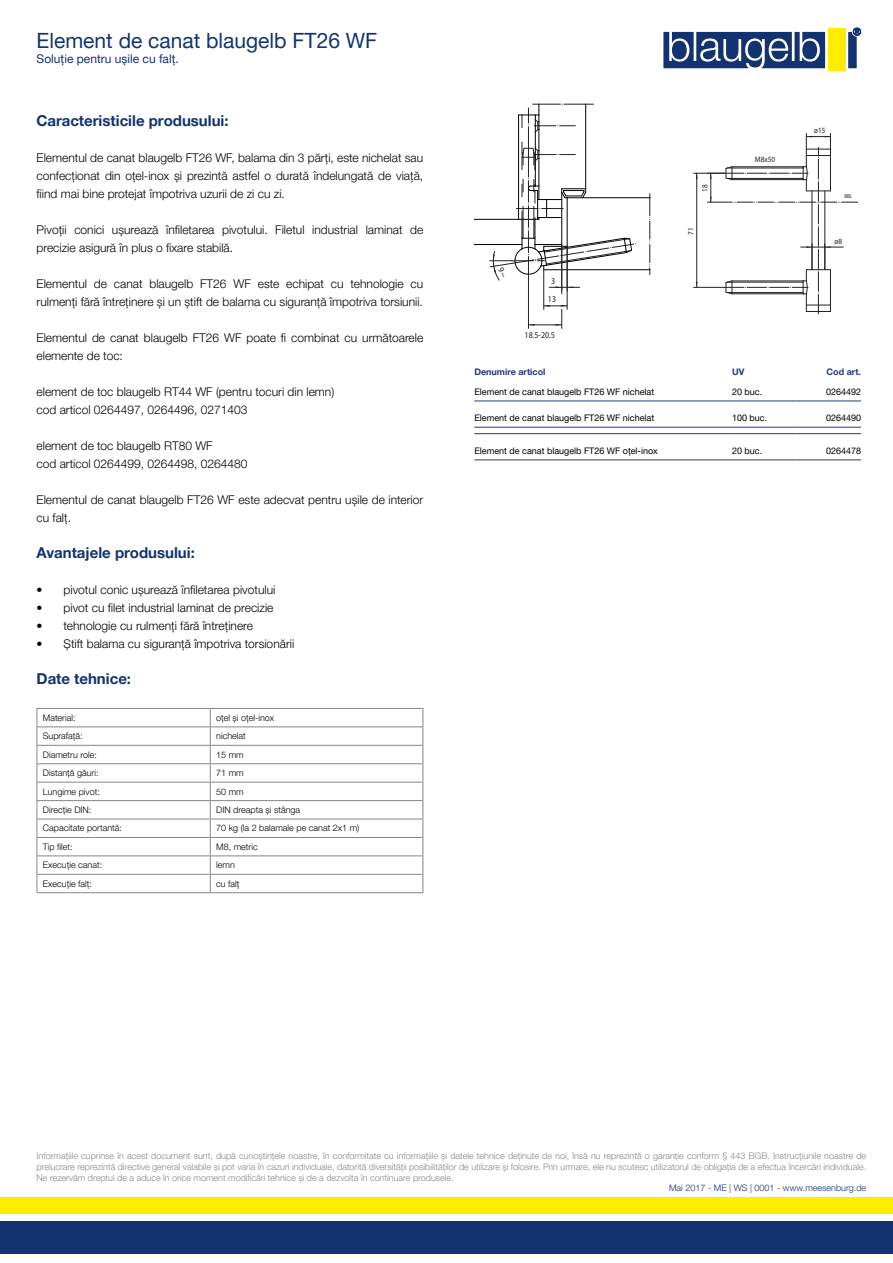
<style>
.page{position:relative;width:893px;height:1263px;background:#fff}
.page>*{position:absolute;margin:0;border:0;box-sizing:border-box;transform-origin:0 0}
.t1{font:21px "Helvetica Neue LTW1 G";color:#133370}
.t2{font:700 15px "Helvetica Neue LTW1 G";color:#133370}
.t3{font:300 12px/18px "Helvetica Neue LTW1 G";color:#000}
.t4{font:12px "Helvetica Neue LTW1 G";color:#133370}
.t5{font:300 9px/10.8px "Helvetica Neue LTW1 G";color:#878787;text-align:justify}
.t6{font:300 9px "Helvetica Neue LTW1 G";color:#000}
.t7{font:9px "Helvetica Neue LTW1 G";color:#000}
.t8{font:300 9px "Helvetica Neue LTW1 G";color:#133370}
.t9{font:700 9px "Helvetica Neue LTW1 G";color:#283583}
.t10{font:8.85px "Myriad Pro";color:#222221;scale:.9 1}
.t11{font:7.95px "Myriad Pro";color:#222221;scale:.9 1}
.t12{font:5.7px "Myriad Pro";color:#222221;scale:.9 1}
</style>
<div class="page">
<div style="left:0;top:1222px;width:893px;height:32px;background:#133370"></div>
<div style="left:0;top:1197px;width:893px;height:17px;background:#ffed00"></div>
<svg style="left:663px;top:28px;width:198px;height:40px"></svg>
<div style="left:828px;top:29px;width:17px;height:42px;background:#ffed00"></div>
<hr style="left:37px;top:708px;width:173px;height:1px;background:#878787">
<hr style="left:210px;top:708px;width:213px;height:1px;background:#878787">
<svg style="left:210px;top:709px;width:1px;height:183px"></svg>
<hr style="left:37px;top:726px;width:173px;height:1px;background:#878787">
<hr style="left:210px;top:726px;width:213px;height:1px;background:#878787">
<hr style="left:37px;top:745px;width:173px;height:1px;background:#878787">
<hr style="left:210px;top:745px;width:213px;height:1px;background:#878787">
<hr style="left:37px;top:763px;width:173px;height:1px;background:#878787">
<hr style="left:210px;top:763px;width:213px;height:1px;background:#878787">
<hr style="left:37px;top:782px;width:173px;height:1px;background:#878787">
<hr style="left:210px;top:782px;width:213px;height:1px;background:#878787">
<hr style="left:37px;top:800px;width:173px;height:1px;background:#878787">
<hr style="left:210px;top:800px;width:213px;height:1px;background:#878787">
<hr style="left:37px;top:819px;width:173px;height:1px;background:#878787">
<hr style="left:210px;top:819px;width:213px;height:1px;background:#878787">
<hr style="left:37px;top:837px;width:173px;height:1px;background:#878787">
<hr style="left:210px;top:837px;width:213px;height:1px;background:#878787">
<hr style="left:37px;top:855px;width:173px;height:1px;background:#878787">
<hr style="left:210px;top:855px;width:213px;height:1px;background:#878787">
<hr style="left:37px;top:874px;width:173px;height:1px;background:#878787">
<svg style="left:37px;top:709px;width:1px;height:183px"></svg>
<hr style="left:210px;top:874px;width:213px;height:1px;background:#878787">
<svg style="left:423px;top:709px;width:1px;height:183px"></svg>
<hr style="left:37px;top:892px;width:173px;height:1px;background:#878787">
<hr style="left:210px;top:892px;width:213px;height:1px;background:#878787">
<hr style="left:544px;top:269px;width:106px;height:1px;background:#000">
<svg style="left:650px;top:194px;width:1px;height:81px"></svg>
<hr style="left:567px;top:197px;width:83px;height:1px;background:#000">
<hr style="left:474px;top:244px;width:48px;height:1px;background:#000">
<hr style="left:474px;top:219px;width:45px;height:1px;background:#000">
<svg style="left:549px;top:286px;width:31px;height:2px"></svg>
<hr style="left:528px;top:325px;width:34px;height:1px;background:#222221">
<hr style="left:561px;top:245px;width:1px;height:49px;background:#222221">
<hr style="left:528px;top:278px;width:1px;height:50px;background:#222221">
<svg style="left:529px;top:324px;width:6px;height:2px"></svg>
<hr style="left:567px;top:246px;width:1px;height:63px;background:#222221">
<hr style="left:543px;top:270px;width:1px;height:39px;background:#222221">
<svg style="left:544px;top:305px;width:23px;height:23px"></svg>
<hr style="left:696px;top:173px;width:1px;height:114px;background:#222221">
<hr style="left:693px;top:287px;width:32px;height:1px;background:#222221">
<hr style="left:693px;top:173px;width:32px;height:1px;background:#222221">
<svg style="left:708px;top:133px;width:150px;height:181px"></svg>
<hr style="left:474px;top:401px;width:258px;height:1px;background:#283583">
<hr style="left:732px;top:401px;width:64px;height:1px;background:#283583">
<hr style="left:796px;top:401px;width:65px;height:1px;background:#283583">
<hr style="left:474px;top:427px;width:258px;height:1px;background:#283583">
<hr style="left:732px;top:427px;width:64px;height:1px;background:#283583">
<hr style="left:796px;top:427px;width:65px;height:1px;background:#283583">
<hr style="left:474px;top:433px;width:258px;height:1px;background:#283583">
<hr style="left:732px;top:433px;width:64px;height:1px;background:#283583">
<hr style="left:796px;top:433px;width:65px;height:1px;background:#283583">
<hr style="left:474px;top:459px;width:258px;height:1px;background:#283583">
<hr style="left:732px;top:459px;width:64px;height:1px;background:#283583">
<hr style="left:796px;top:459px;width:65px;height:1px;background:#283583">
<svg style="left:490px;top:104px;width:146px;height:176px"></svg>
<h1 class="t1" style="left:37px;top:28px;width:342px">Element de canat blaugelb FT26 WF</h1>
<p class="t4" style="left:37px;top:51px;width:144px">Soluţie pentru uşile cu falţ.</p>
<p class="t2" style="left:37px;top:111px;width:194px">Caracteristicile produsului:</p>
<p class="t3" style="left:37px;top:149px;width:388px;text-align:justify">Elementul de canat blaugelb FT26 WF, balama din 3 părţi, este nichelat sau confecţionat din oţel-inox şi prezintă astfel o durată îndelungată de viaţă, fiind mai bine protejat împotriva uzurii de zi cu zi.</p>
<p class="t3" style="left:37px;top:221px;width:388px">Pivoţii conici uşurează înfiletarea pivotului. Filetul industrial laminat de precizie asigură în plus o fixare stabilă.</p>
<p class="t3" style="left:37px;top:275px;width:388px">Elementul de canat blaugelb FT26 WF este echipat cu tehnologie cu rulmenţi fără întreţinere şi un ştift de balama cu siguranţă împotriva torsiunii.</p>
<p class="t3" style="left:37px;top:329px;width:388px">Elementul de canat blaugelb FT26 WF poate fi combinat cu următoarele elemente de toc:</p>
<p class="t3" style="left:37px;top:383px;width:299px">element de toc blaugelb RT44 WF (pentru tocuri din lemn) cod articol 0264497, 0264496, 0271403</p>
<p class="t3" style="left:37px;top:437px;width:212px">element de toc blaugelb RT80 WF<br>cod articol 0264499, 0264498, 0264480</p>
<p class="t3" style="left:37px;top:491px;width:388px">Elementul de canat blaugelb FT26 WF este adecvat pentru uşile de interior cu falţ.</p>
<p class="t2" style="left:37px;top:543px;width:160px">Avantajele produsului:</p>
<p class="t3" style="left:37px;top:581px;width:240px">• pivotul conic uşurează înfiletarea pivotului</p>
<p class="t3" style="left:37px;top:599px;width:238px">• pivot cu filet industrial laminat de precizie</p>
<p class="t3" style="left:37px;top:617px;width:218px">• tehnologie cu rulmenţi fără întreţinere</p>
<p class="t3" style="left:37px;top:635px;width:259px">• Ştift balama cu siguranţă împotriva torsionării</p>
<p class="t2" style="left:37px;top:669px;width:96px">Date tehnice:</p>
<p class="t6" style="left:43px;top:712px;width:34px">Material:</p>
<p class="t6" style="left:216px;top:712px;width:59px">oţel şi oţel-inox</p>
<p class="t6" style="left:43px;top:731px;width:41px">Suprafaţă:</p>
<p class="t6" style="left:216px;top:731px;width:31px">nichelat</p>
<p class="t6" style="left:43px;top:749px;width:56px">Diametru role:</p>
<p class="t6" style="left:216px;top:749px;width:29px">15 mm</p>
<p class="t6" style="left:43px;top:767px;width:57px">Distanţă găuri:</p>
<p class="t6" style="left:216px;top:767px;width:29px">71 mm</p>
<p class="t6" style="left:43px;top:786px;width:59px">Lungime pivot:</p>
<p class="t6" style="left:216px;top:786px;width:29px">50 mm</p>
<p class="t6" style="left:43px;top:804px;width:50px">Direcţie DIN:</p>
<p class="t6" style="left:216px;top:804px;width:85px">DIN dreapta şi stânga</p>
<p class="t6" style="left:43px;top:823px;width:81px">Capacitate portantă:</p>
<p class="t6" style="left:216px;top:823px;width:145px">70 kg (la 2 balamale pe canat 2x1 m)</p>
<p class="t6" style="left:43px;top:841px;width:31px">Tip filet:</p>
<p class="t6" style="left:216px;top:841px;width:43px">M8, metric</p>
<p class="t6" style="left:43px;top:859px;width:61px">Execuţie canat:</p>
<p class="t6" style="left:216px;top:859px;width:20px">lemn</p>
<p class="t6" style="left:43px;top:878px;width:51px">Execuţie falţ:</p>
<p class="t6" style="left:216px;top:878px;width:25px">cu falţ</p>
<p class="t10" style="left:551px;top:275px;width:6px">3</p>
<p class="t10" style="left:548px;top:294px;width:11px">13</p>
<p class="t10" style="left:525px;top:330px;width:35px">18.5-20.5</p>
<p class="t11" style="left:700px;top:191px;width:10px;rotate:-90deg">18</p>
<p class="t11" style="left:686px;top:235px;width:10px;rotate:-90deg">71</p>
<p class="t11" style="left:755px;top:154px;width:24px">M8x50</p>
<p class="t11" style="left:814px;top:126px;width:14px">ø15</p>
<p class="t12" style="left:844px;top:193px;width:10px">BBL</p>
<p class="t11" style="left:834px;top:236px;width:10px">ø8</p>
<p class="t9" style="left:474px;top:366px;width:73px">Denumire articol</p>
<p class="t9" style="left:732px;top:366px;width:14px">UV</p>
<p class="t9" style="left:826px;top:366px;width:36px">Cod art.</p>
<p class="t7" style="left:474px;top:386px;width:181px">Element de canat blaugelb FT26 WF nichelat</p>
<p class="t7" style="left:732px;top:386px;width:32px">20 buc.</p>
<p class="t7" style="left:826px;top:386px;width:37px">0264492</p>
<p class="t7" style="left:474px;top:412px;width:181px">Element de canat blaugelb FT26 WF nichelat</p>
<p class="t7" style="left:732px;top:412px;width:37px">100 buc.</p>
<p class="t7" style="left:826px;top:412px;width:37px">0264490</p>
<p class="t7" style="left:474px;top:445px;width:185px">Element de canat blaugelb FT26 WF oţel-inox</p>
<p class="t7" style="left:732px;top:445px;width:32px">20 buc.</p>
<p class="t7" style="left:826px;top:445px;width:37px">0264478</p>
<p class="t5" style="left:37px;top:1150px;width:831px">Informaţiile cuprinse în acest document sunt, după cunoştinţele noastre, în conformitate cu informaţiile şi datele tehnice deţinute de noi, însă nu reprezintă o garanţie conform § 443 BGB. Instrucţiunile noastre de prelucrare reprezintă directive general valabile şi pot varia în cazuri individuale, datorită diversităţii posibilităţilor de utilizare şi folosire. Prin urmare, ele nu scutesc utilizatorul de obligaţia de a efectua încercări individuale.<br>Ne rezervăm dreptul de a aduce în orice moment modificări tehnice şi de a dezvolta în continuare produsele.</p>
<p class="t8" style="left:669px;top:1183px;width:199px">Mai 2017 - ME | WS | 0001 - www.meesenburg.de</p>
</div>
